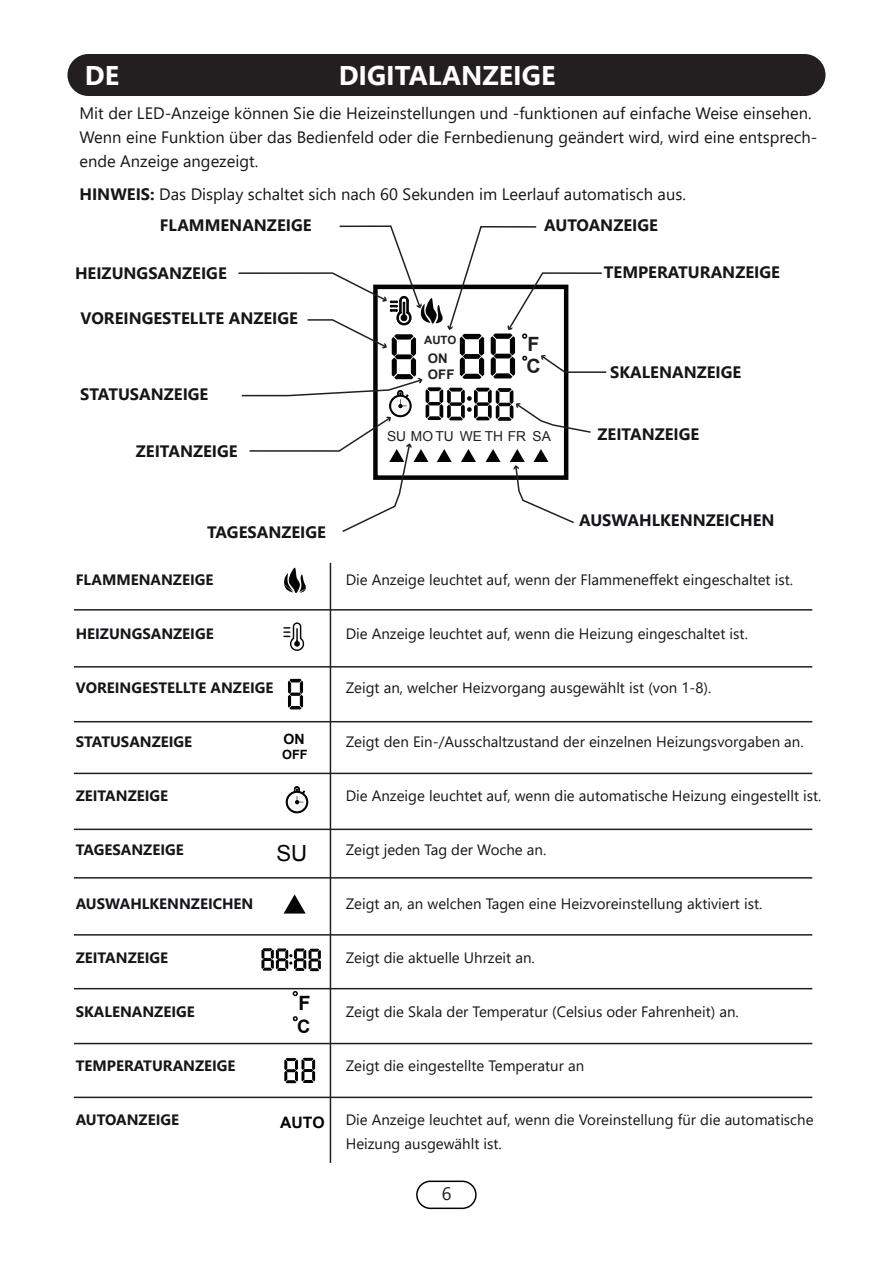
<style>
.page{position:relative;width:893px;height:1263px;background:#fff}
.page>*{position:absolute;margin:0;border:0;box-sizing:border-box;transform-origin:0 0}
._18_bold_white{font:700 27px "Segoe UI";color:#fff}
.t1{font:22.2px "Arial";color:#040503}
.t2{font:700 19.65px "Arial";color:#231f20}
.t3{font:700 19.65px "Arial";color:#040503}
.t4{font:700 18.45px "Arial";color:#040503}
.t5{font:18px "Segoe UI";color:#231f20}
.Paragraph_format{font:16.5px/24px "Segoe UI";color:#17151a}
._11_BOLD{font:700 16.5px "Segoe UI";color:#17151a}
.t6{font:700 15.75px "Arial";color:#040503}
._11_BOLD-2{font:15px/24px "Segoe UI";color:#17151a}
._11_BOLD-3{font:700 15px "Segoe UI";color:#17151a}
.t7{font:700 14.1px "Arial";color:#040503}
.t8{font:13.8px "Arial";color:#231f20}
.t9{font:700 13.2px "Arial";color:#231f20}
.t10{font:700 12.75px "Arial";color:#040503}
.t11{font:700 11.4px "Arial";color:#231f20}
.s1{font-weight:700}
</style>
<div class="page">
<div style="left:416px;top:1180px;width:61px;height:29px;border:2px solid #040503;border-radius:14px"></div>
<div style="left:67px;top:54px;width:758px;height:42px;background:#231f20;border-radius:21px"></div>
<svg style="left:238px;top:225px;width:369px;height:307px"></svg>
<hr style="left:74px;top:609px;width:738px;height:1px;background:#231f20">
<hr style="left:74px;top:666px;width:738px;height:1px;background:#231f20">
<hr style="left:74px;top:721px;width:738px;height:1px;background:#231f20">
<hr style="left:74px;top:773px;width:738px;height:1px;background:#231f20">
<hr style="left:74px;top:828px;width:738px;height:2px;background:#231f20">
<hr style="left:74px;top:877px;width:738px;height:1px;background:#231f20">
<hr style="left:74px;top:934px;width:738px;height:1px;background:#231f20">
<hr style="left:74px;top:988px;width:738px;height:1px;background:#231f20">
<hr style="left:74px;top:1043px;width:738px;height:1px;background:#231f20">
<hr style="left:74px;top:1096px;width:738px;height:2px;background:#231f20">
<hr style="left:330px;top:563px;width:1px;height:600px;background:#231f20">
<svg style="left:284px;top:567px;width:22px;height:26px"></svg>
<svg style="left:283px;top:622px;width:22px;height:29px"></svg>
<svg style="left:288px;top:679px;width:15px;height:30px"></svg>
<svg style="left:286px;top:786px;width:22px;height:27px"></svg>
<svg style="left:284px;top:894px;width:22px;height:19px"></svg>
<svg style="left:261px;top:948px;width:60px;height:23px"></svg>
<svg style="left:292px;top:1016px;width:6px;height:6px"></svg>
<svg style="left:293px;top:991px;width:5px;height:5px"></svg>
<svg style="left:284px;top:1058px;width:31px;height:25px"></svg>
<p class="_18_bold_white" style="left:85px;top:50px;width:36px">DE</p>
<p class="_18_bold_white" style="left:339px;top:49px;width:218px">DIGITALANZEIGE</p>
<p class="Paragraph_format" style="left:79px;top:99px;width:739px">Mit der LED-Anzeige können Sie die Heizeinstellungen und -funktionen auf einfache Weise einsehen.<br>Wenn eine Funktion über das Bedienfeld oder die Fernbedienung geändert wird, wird eine entsprech&shy;ende Anzeige angezeigt.</p>
<p class="Paragraph_format" style="left:79px;top:180px;width:608px"><span class="s1">HINWEIS:</span> Das Display schaltet sich nach 60 Sekunden im Leerlauf automatisch aus.</p>
<p class="_11_BOLD" style="left:160px;top:210px;width:153px">FLAMMENANZEIGE</p>
<p class="_11_BOLD" style="left:75px;top:258px;width:153px">HEIZUNGSANZEIGE</p>
<p class="_11_BOLD" style="left:80px;top:303px;width:219px">VOREINGESTELLTE ANZEIGE</p>
<p class="_11_BOLD" style="left:80px;top:379px;width:130px">STATUSANZEIGE</p>
<p class="_11_BOLD" style="left:136px;top:436px;width:103px">ZEITANZEIGE</p>
<p class="_11_BOLD" style="left:207px;top:517px;width:120px">TAGESANZEIGE</p>
<p class="_11_BOLD" style="left:544px;top:210px;width:115px">AUTOANZEIGE</p>
<p class="t11" style="left:424px;top:332px;width:34px">AUTO</p>
<p class="t9" style="left:428px;top:349px;width:21px">ON</p>
<p class="t9" style="left:428px;top:365px;width:28px">OFF</p>
<p class="t2" style="left:528px;top:332px;width:14px">F</p>
<p class="t2" style="left:526px;top:353px;width:16px">C</p>
<p class="t8" style="left:387px;top:427px;width:165px">SU MO TU WE TH FR SA</p>
<p class="_11_BOLD" style="left:604px;top:257px;width:177px">TEMPERATURANZEIGE</p>
<p class="_11_BOLD" style="left:610px;top:356px;width:132px">SKALENANZEIGE</p>
<p class="_11_BOLD" style="left:598px;top:418px;width:103px">ZEITANZEIGE</p>
<p class="_11_BOLD" style="left:579px;top:505px;width:197px">AUSWAHLKENNZEICHEN</p>
<p class="_11_BOLD-3" style="left:76px;top:565px;width:139px">FLAMMENANZEIGE</p>
<p class="_11_BOLD-2" style="left:346px;top:566px;width:449px">Die Anzeige leuchtet auf, wenn der Flammeneffekt eingeschaltet ist.</p>
<p class="_11_BOLD-3" style="left:76px;top:619px;width:139px">HEIZUNGSANZEIGE</p>
<p class="_11_BOLD-2" style="left:346px;top:620px;width:404px">Die Anzeige leuchtet auf, wenn die Heizung eingeschaltet ist.</p>
<p class="_11_BOLD-3" style="left:76px;top:673px;width:199px">VOREINGESTELLTE ANZEIGE</p>
<p class="_11_BOLD-2" style="left:346px;top:674px;width:367px">Zeigt an, welcher Heizvorgang ausgewählt ist (von 1-8).</p>
<p class="_11_BOLD-3" style="left:76px;top:727px;width:118px">STATUSANZEIGE</p>
<p class="_11_BOLD-2" style="left:346px;top:728px;width:459px">Zeigt den Ein-/Ausschaltzustand der einzelnen Heizungsvorgaben an.</p>
<p class="_11_BOLD-3" style="left:76px;top:781px;width:94px">ZEITANZEIGE</p>
<p class="_11_BOLD-2" style="left:346px;top:782px;width:477px">Die Anzeige leuchtet auf, wenn die automatische Heizung eingestellt ist.</p>
<p class="_11_BOLD-3" style="left:76px;top:835px;width:110px">TAGESANZEIGE</p>
<p class="_11_BOLD-2" style="left:346px;top:836px;width:202px">Zeigt jeden Tag der Woche an.</p>
<p class="_11_BOLD-3" style="left:76px;top:889px;width:179px">AUSWAHLKENNZEICHEN</p>
<p class="_11_BOLD-2" style="left:346px;top:890px;width:418px">Zeigt an, an welchen Tagen eine Heizvoreinstellung aktiviert ist.</p>
<p class="_11_BOLD-3" style="left:76px;top:943px;width:94px">ZEITANZEIGE</p>
<p class="_11_BOLD-2" style="left:346px;top:944px;width:191px">Zeigt die aktuelle Uhrzeit an.</p>
<p class="_11_BOLD-3" style="left:76px;top:997px;width:121px">SKALENANZEIGE</p>
<p class="_11_BOLD-2" style="left:346px;top:998px;width:395px">Zeigt die Skala der Temperatur (Celsius oder Fahrenheit) an.</p>
<p class="_11_BOLD-3" style="left:76px;top:1051px;width:161px">TEMPERATURANZEIGE</p>
<p class="_11_BOLD-2" style="left:346px;top:1052px;width:240px">Zeigt die eingestellte Temperatur an</p>
<p class="_11_BOLD-3" style="left:76px;top:1105px;width:105px">AUTOANZEIGE</p>
<p class="_11_BOLD-2" style="left:346px;top:1106px;width:469px">Die Anzeige leuchtet auf, wenn die Voreinstellung für die automatische<br>Heizung ausgewählt ist.</p>
<p class="t7" style="left:283px;top:730px;width:23px">ON</p>
<p class="t10" style="left:282px;top:746px;width:27px">OFF</p>
<h2 class="t1" style="left:276px;top:839px;width:32px">SU</h2>
<h3 class="t3" style="left:298px;top:990px;width:14px">F</h3>
<p class="t4" style="left:297px;top:1014px;width:15px">C</p>
<p class="t6" style="left:280px;top:1112px;width:46px">AUTO</p>
<p class="t5" style="left:442px;top:1177px;width:11px">6</p>
</div>
